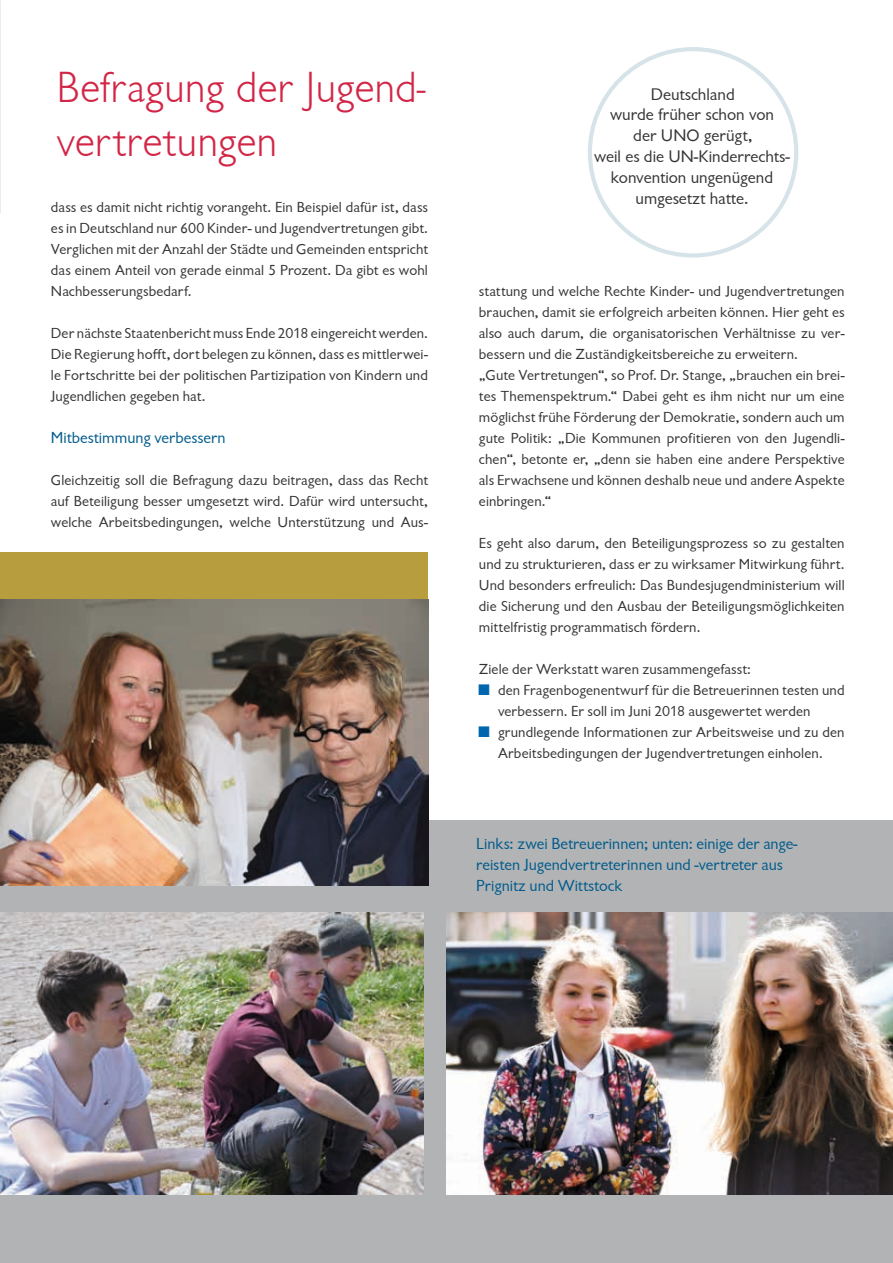
<style>
.page{position:relative;width:893px;height:1263px;background:#fff}
.page>*{position:absolute;margin:0;border:0;box-sizing:border-box;transform-origin:0 0}
.t1{font:300 45px/54px "Chantilly";letter-spacing:-.005em;color:#d22646}
.t2{font:17.4px/20.9px "Chantilly";color:#343436;text-align:center}
.t3{font:16.5px/21px "Chantilly";color:#005b8c}
.t4{font:15px/21px "Chantilly";letter-spacing:.01em;color:#343436;text-align:justify}
.s1{font-size:15.75px;color:#0066ad}
</style>
<div class="page">
<div style="left:0;top:553px;width:427px;height:121px;background:#b79d3d"></div>
<div style="left:0;top:821px;width:893px;height:442px;background:#b1b3b4"></div>
<img style="left:0;top:912px;width:423px;height:283px">
<img style="left:0;top:600px;width:428px;height:285px">
<img style="left:446px;top:912px;width:447px;height:283px">
<h1 class="t1" style="left:57px;top:62px;width:371px">Befragung der Jugend&shy;vertretungen</h1>
<p class="t4" style="left:51px;top:196px;width:379px">dass es damit nicht richtig vorangeht. Ein Beispiel dafür ist, dass es in Deutschland nur 600 Kinder- und Jugendvertretungen gibt.<br>Verglichen mit der Anzahl der Städte und Gemeinden entspricht das einem Anteil von gerade einmal 5 Prozent. Da gibt es wohl Nachbesserungsbedarf.</p>
<p class="t4" style="left:51px;top:322px;width:379px">Der nächste Staatenbericht muss Ende 2018 eingereicht werden.<br>Die Regierung hofft, dort belegen zu können, dass es mittlerwei&shy;le Fortschritte bei der politischen Partizipation von Kindern und Jugendlichen gegeben hat.</p>
<p class="t3" style="left:51px;top:427px;width:176px">Mitbestimmung verbessern</p>
<p class="t4" style="left:51px;top:469px;width:379px">Gleichzeitig soll die Befragung dazu beitragen, dass das Recht auf Beteiligung besser umgesetzt wird. Dafür wird untersucht, welche Arbeitsbedingungen, welche Unterstützung und Aus-</p>
<p class="t2" style="left:594px;top:84px;width:197px">Deutschland<br>wurde früher schon von<br>der UNO gerügt,<br>weil es die UN-Kinderrechts&shy;konvention ungenügend umgesetzt hatte.</p>
<p class="t4" style="left:479px;top:280px;width:367px;text-align:left">stattung und welche Rechte Kinder- und Jugendvertretungen brauchen, damit sie erfolgreich arbeiten können. Hier geht es also auch darum, die organisatorischen Verhältnisse zu ver&shy;bessern und die Zuständigkeitsbereiche zu erweitern.<br>„Gute Vertretungen“, so Prof. Dr. Stange, „brauchen ein brei&shy;tes Themenspektrum.“ Dabei geht es ihm nicht nur um eine möglichst frühe Förderung der Demokratie, sondern auch um gute Politik: „Die Kommunen profitieren von den Jugendli&shy;chen“, betonte er, „denn sie haben eine andere Perspektive als Erwachsene und können deshalb neue und andere Aspekte einbringen.“</p>
<p class="t4" style="left:479px;top:532px;width:367px">Es geht also darum, den Beteiligungsprozess so zu gestalten und zu strukturieren, dass er zu wirksamer Mitwirkung führt.<br>Und besonders erfreulich: Das Bundesjugendministerium will die Sicherung und den Ausbau der Beteiligungsmöglichkeiten mittelfristig programmatisch fördern.</p>
<p class="t4" style="left:479px;top:658px;width:274px">Ziele der Werkstatt waren zusammengefasst:</p>
<p class="t4" style="left:498px;top:679px;width:348px;text-indent:-19px"><span class="s1">■</span> den Fragenbogenentwurf für die Betreuerinnen testen und verbessern. Er soll im Juni 2018 ausgewertet werden</p>
<p class="t4" style="left:479px;top:721px;width:367px;text-align:center"><span class="s1">■</span> grundlegende Informationen zur Arbeitsweise und zu den<br>Arbeitsbedingungen der Jugendvertretungen einholen.</p>
<p class="t3" style="left:476px;top:833px;width:323px">Links: zwei Betreuerinnen; unten: einige der ange&shy;reisten Jugendvertreterinnen und -vertreter aus<br>Prignitz und Wittstock</p>
</div>
